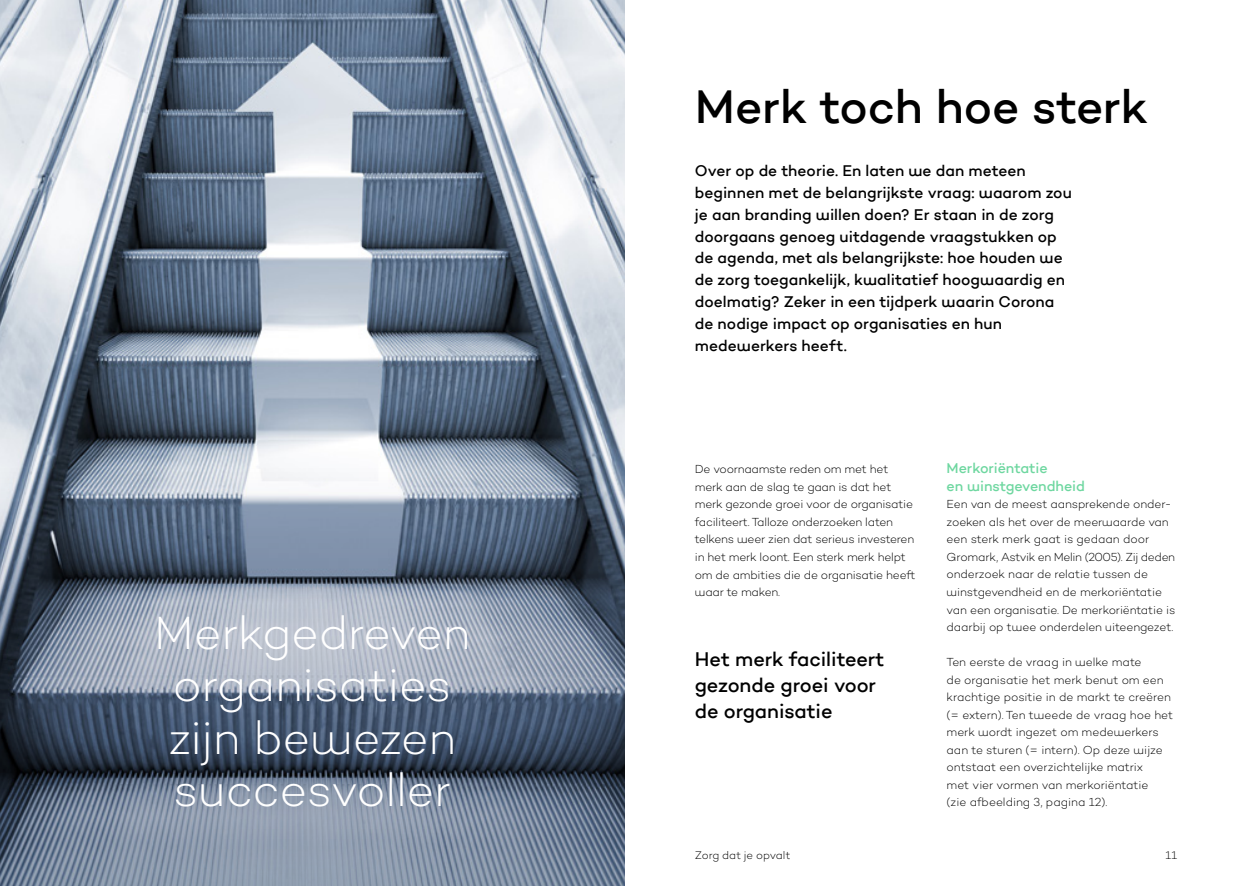
<style>
.page{position:relative;width:1248px;height:886px;background:#fff}
.page>*{position:absolute;margin:0;border:0;box-sizing:border-box;transform-origin:0 0}
.t1{font:300 47.5px/52.5px "Campton Morgenwereld";letter-spacing:-.01em;color:#fff;text-align:center}
.t2{font:500 47.5px "Campton Morgenwereld";color:#000}
.t3{font:500 20px/26.2px "Campton Morgenwereld";letter-spacing:-.005em;color:#000}
.t4{font:500 15.62px/21.9px "Campton Morgenwereld";color:#000}
.t5{font:500 14.38px/17.5px "Campton Morgenwereld";letter-spacing:-.005em;color:#6ed7a0}
.t6{font:300 11.88px/17.5px "Campton Morgenwereld";letter-spacing:-.015em;color:#000}
.t7{font:300 11.25px "Campton Morgenwereld";color:#000}
</style>
<div class="page">
<img style="left:0;top:0;width:624px;height:464px">
<svg style="left:0;top:464px;width:624px;height:422px;background:#707e91"></svg>
<h1 class="t1" style="left:154px;top:605px;width:318px">Merkgedreven organisaties zijn bewezen succesvoller</h1>
<h1 class="t2" style="left:694px;top:77px;width:454px">Merk toch hoe sterk</h1>
<p class="t4" style="left:694px;top:159px;width:378px">Over op de theorie. En laten we dan meteen beginnen met de belangrijkste vraag: waarom zou je aan branding willen doen? Er staan in de zorg doorgaans genoeg uitdagende vraagstukken op de agenda, met als belangrijkste: hoe houden we de zorg toegankelijk, kwalitatief hoogwaardig en doelmatig? Zeker in een tijdperk waarin Corona de nodige impact op organisaties en hun medewerkers heeft.</p>
<p class="t6" style="left:694px;top:460px;width:222px">De voornaamste reden om met het merk aan de slag te gaan is dat het merk gezonde groei voor de organisatie faciliteert. Talloze onderzoeken laten telkens weer zien dat serieus investeren in het merk loont. Een sterk merk helpt om de ambities die de organisatie heeft waar te maken.</p>
<p class="t5" style="left:946px;top:459px;width:140px">Merkoriëntatie<br>en winstgevendheid</p>
<p class="t6" style="left:946px;top:495px;width:230px">Een van de meest aansprekende onder&shy;zoeken als het over de meerwaarde van een sterk merk gaat is gedaan door Gromark, Astvik en Melin (2005). Zij deden onderzoek naar de relatie tussen de winstgevendheid en de merkoriëntatie van een organisatie. De merkoriëntatie is daarbij op twee onderdelen uiteengezet.</p>
<p class="t6" style="left:946px;top:653px;width:228px">Ten eerste de vraag in welke mate<br>de organisatie het merk benut om een krachtige positie in de markt te creëren (= extern). Ten tweede de vraag hoe het merk wordt ingezet om medewerkers aan te sturen (= intern). Op deze wijze ontstaat een overzichtelijke matrix<br>met vier vormen van merkoriëntatie<br>(zie afbeelding 3, pagina 12).</p>
<h2 class="t3" style="left:694px;top:645px;width:191px">Het merk faciliteert gezonde groei voor de organisatie</h2>
<p class="t7" style="left:694px;top:848px;width:97px">Zorg dat je opvalt</p>
<p class="t7" style="left:1165px;top:848px;width:13px">11</p>
</div>
